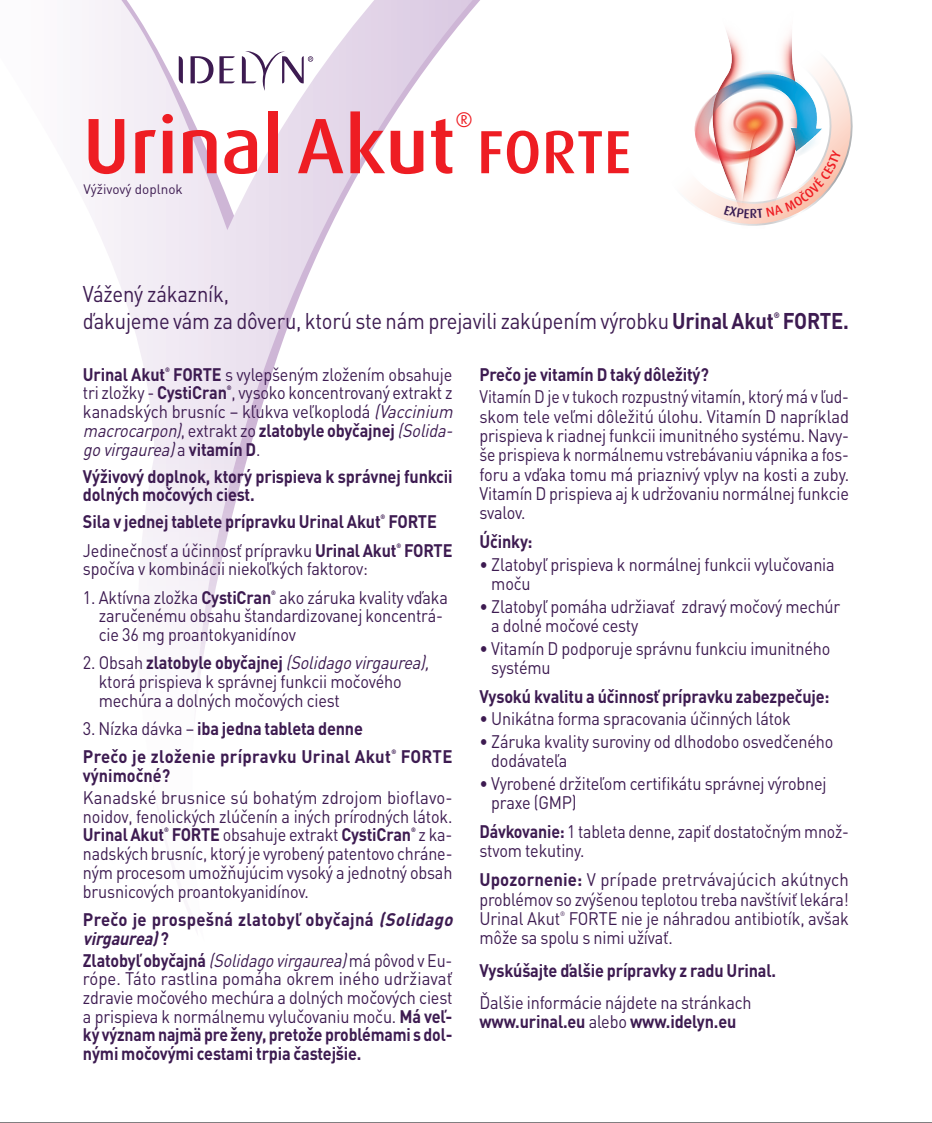
<style>
.page{position:relative;width:932px;height:1123px;background:#fff}
.page>*{position:absolute;margin:0;border:0;box-sizing:border-box;transform-origin:0 0}
.t1{font:500 78.75px "Dax CE";color:#ee1d23}
.t2{font:500 60.98px "Dax CE";color:#ee1d23}
.t3{font:22.5px "DIN Pro";letter-spacing:-.01em;color:#3d1b51;scale:.9 1}
.t4{font:500 21.15px "Dax CE";color:#ee1d23}
.t5{font:18px/19.3px "DIN Pro";letter-spacing:-.01em;color:#3d1b51;scale:.9 1}
.t6{font:18px/18.7px "DIN Pro";letter-spacing:-.01em;color:#3d1b51;text-align:justify;scale:.89 1}
.t7{font:18px/19.3px "DIN Pro";letter-spacing:-.01em;color:#3d1b51;text-align:justify;scale:.88 1}
.t8{font:700 18px/18.7px "DIN Pro";letter-spacing:-.01em;color:#3d1b51;scale:.9 1}
.t9{font:18px/18.7px "DIN Pro";letter-spacing:-.01em;color:#3d1b51;text-align:justify;scale:.93 1}
.t10{font:18px/18.7px "DIN Pro";letter-spacing:-.01em;color:#3d1b51;text-align:justify;scale:.91 1}
.t11{font:700 18px/18.7px "DIN Pro";letter-spacing:.015em;color:#3d1b51;scale:.93 1}
.t12{font:700 18px "DIN Pro";letter-spacing:-.01em;color:#3d1b51;scale:.93 1}
.t13{font:13.5px "DIN Pro";color:#3d1b51}
.t14{font:700 7.88px "DIN Pro";color:#3d1b51;scale:.9 1}
.t15{font:700 6.3px "DIN Pro";color:#3d1b51;scale:.9 1}
.t16{font:700 6.3px "DIN Pro";color:#3d1b51;scale:.93 1}
.t17{font:6.3px "DIN Pro";color:#3d1b51;scale:.91 1}
.s1{font-weight:700}
.s2{font-style:italic}
.s3{font-weight:400}
</style>
<div class="page">
<svg style="left:89px;top:0;width:391px;height:698px"></svg>
<svg style="left:219px;top:56px;width:15px;height:27px"></svg>
<svg style="left:190px;top:56px;width:23px;height:27px"></svg>
<svg style="left:179px;top:56px;width:4px;height:27px"></svg>
<svg style="left:242px;top:50px;width:71px;height:41px"></svg>
<hr style="left:0;top:1122px;width:931px;height:1px;background:#231f20">
<svg style="left:685px;top:30px;width:167px;height:196px"></svg>
<p class="t1" style="left:83px;top:95px;width:373px">Urinal Akut</p>
<p class="t13" style="left:84px;top:180px;width:101px">Výživový doplnok</p>
<p class="t4" style="left:455px;top:106px;width:19px">®</p>
<p class="t2" style="left:477px;top:113px;width:156px">FORTE</p>
<p class="t3" style="left:83px;top:278px;width:164px">Vážený zákazník,</p>
<p class="t3" style="left:83px;top:305px;width:852px">ďakujeme vám za dôveru, ktorú ste nám prejavili zakúpením výrobku <span class="s1">Urinal Akut FORTE.</span></p>
<p class="t14" style="left:773px;top:308px;width:8px">®</p>
<p class="t15" style="left:165px;top:364px;width:7px">®</p>
<p class="t5" style="left:83px;top:382px;width:412px">tri zložky - <span class="s1">CystiCran</span> , vysoko koncentrovaný extrakt z</p>
<p class="t5" style="left:83px;top:364px;width:412px"><span class="s1">Urinal Akut FORTE</span> s vylepšeným zložením obsahuje</p>
<p class="t15" style="left:227px;top:383px;width:7px">®</p>
<p class="t10" style="left:83px;top:401px;width:413px">kanadských brusníc – kľukva veľkoplodá <span class="s2">(Vaccinium macrocarpon)</span>, extrakt zo <span class="s1">zlatobyle obyčajnej</span> <span class="s2">(Solida&shy;govirgaurea)</span>a <span class="s1">vi ta m ín D</span> .</p>
<p class="t8" style="left:83px;top:464px;width:412px">Výživový doplnok, ktorý prispieva k správnej funkcii dolných močových ciest.</p>
<p class="t8" style="left:83px;top:510px;width:394px">Sila v jednej tablete prípravku Urinal Akut FORTE</p>
<p class="t15" style="left:380px;top:512px;width:7px">®</p>
<p class="t5" style="left:83px;top:539px;width:412px">Jedinečnosť a účinnosť prípravku <span class="s1">Urinal Akut FORTE</span></p>
<p class="t15" style="left:396px;top:540px;width:7px">®</p>
<p class="t5" style="left:83px;top:558px;width:318px">spočíva v kombinácii niekoľkých faktorov:</p>
<p class="t5" style="left:83px;top:586px;width:407px">1. Aktívna zložka <span class="s1">CystiCran</span> ako záruka kvality vďaka</p>
<p class="t15" style="left:271px;top:587px;width:7px">®</p>
<p class="t5" style="left:99px;top:605px;width:384px;line-height:18.7px">zaručenému obsahu štandardizovanej koncentrá&shy;cie 36 mg proantokyanidínov</p>
<p class="t5" style="left:99px;top:652px;width:374px;line-height:18.7px;text-indent:-16px">2. Obsah <span class="s1">zlatobyle obyčajnej</span> <span class="s2">(Solidagovirgaurea), </span>ktorá prispieva k správnej funkcii močového mechúra a dolných močových ciest</p>
<p class="t8" style="left:83px;top:717px;width:312px"><span class="s3">3. Nízka dávka –</span> iba jedna tableta denne</p>
<p class="t11" style="left:83px;top:745px;width:332px">Prečo je zloženie prípravku Urinal Akut</p>
<p class="t16" style="left:391px;top:747px;width:7px">®</p>
<p class="t12" style="left:400px;top:742px;width:57px">FORTE</p>
<p class="t8" style="left:83px;top:764px;width:98px">výnimočné?</p>
<p class="t9" style="left:83px;top:787px;width:398px">Kanadské brusnice sú bohatým zdrojom bioflavo&shy;noidov, fenolických zlúčenín a iných prírodných látok.<br><span class="s1">Urinal Akut FORTE</span> obsahuje extrakt <span class="s1">CystiCran</span> z ka-</p>
<p class="t15" style="left:164px;top:825px;width:7px">®</p>
<p class="t15" style="left:411px;top:825px;width:7px">®</p>
<p class="t6" style="left:83px;top:843px;width:416px">nadských brusníc, ktorý je vyrobený patentovo chráne&shy;ným procesom umožňujúcim vysoký a jednotný obsah brusnicových proantokyanidínov.</p>
<p class="t11" style="left:83px;top:908px;width:404px">Prečo je prospešná zlatobyľ obyčajná <span class="s2">(Solidago virgaurea)</span>?</p>
<p class="t6" style="left:83px;top:950px;width:416px"><span class="s1">Zlatobyľ obyčajná</span> <span class="s2">(Solidagovirgaurea)</span>má pôvod v Eu&shy;rópe. Táto rastlina pomáha okrem iného udržiavať zdravie močového mechúra a dolných močových ciest a prispieva k normálnemu vylučovaniu moču. <span class="s1">Má veľ&shy;ký význam najmä pre ženy, pretože problémami s dol&shy;nými močovými cestami trpia častejšie.</span></p>
<p class="t8" style="left:479px;top:362px;width:256px">Prečo je vitamín D taký dôležitý?</p>
<p class="t7" style="left:479px;top:386px;width:421px">Vitamín D je v tukoch rozpustný vitamín, ktorý má v ľud&shy;skom tele veľmi dôležitú úlohu. Vitamín D napríklad prispieva k riadnej funkcii imunitného systému. Navy&shy;še prispieva k normálnemu vstrebávaniu vápnika a fos&shy;foru a vďaka tomu má priaznivý vplyv na kosti a zuby.<br>Vitamín D prispieva aj k udržovaniu normálnej funkcie svalov.</p>
<p class="t8" style="left:479px;top:530px;width:61px">Účinky:</p>
<p class="t5" style="left:491px;top:554px;width:383px;text-indent:-12px">• Zlatobyľ prispieva k normálnej funkcii vylučovania moču</p>
<p class="t5" style="left:491px;top:596px;width:389px;text-indent:-12px">• Zlatobyľ pomáha udržiavať zdravý močový mechúr a dolné močové cesty</p>
<p class="t5" style="left:491px;top:637px;width:378px;text-indent:-12px">• Vitamín D podporuje správnu funkciu imunitného systému</p>
<p class="t8" style="left:479px;top:685px;width:390px">Vysokú kvalitu a účinnosť prípravku zabezpečuje:</p>
<p class="t5" style="left:479px;top:708px;width:347px">• Unikátna forma spracovania účinných látok</p>
<p class="t5" style="left:491px;top:731px;width:381px;text-indent:-12px">• Záruka kvality suroviny od dlhodobo osvedčeného dodávateľa</p>
<p class="t5" style="left:491px;top:773px;width:374px;text-indent:-12px">• Vyrobené držiteľom certifikátu správnej výrobnej praxe (GMP)</p>
<p class="t7" style="left:479px;top:821px;width:421px"><span class="s1">Dávkovanie:</span> 1 tableta denne, zapiť dostatočným množ&shy;stvom tekutiny.</p>
<p class="t9" style="left:479px;top:869px;width:398px;line-height:19.3px"><span class="s1">Upozornenie:</span> V prípade pretrvávajúcich akútnych problémov so zvýšenou teplotou treba navštíviť lekára!<br>Urinal Akut</p>
<p class="t17" style="left:560px;top:909px;width:7px">®</p>
<p class="t10" style="left:479px;top:908px;width:407px;line-height:19.3px;text-indent:89px">FORTE nie je náhradou antibiotík, avšak môže sa spolu s nimi užívať.</p>
<p class="t8" style="left:479px;top:958px;width:331px">Vyskúšajte ďalšie prípravky z radu Urinal.</p>
<p class="t5" style="left:479px;top:991px;width:304px">Ďalšie informácie nájdete na stránkach <span class="s1">www.urinal.eu</span> alebo <span class="s1">www.idelyn.eu</span></p>
</div>
